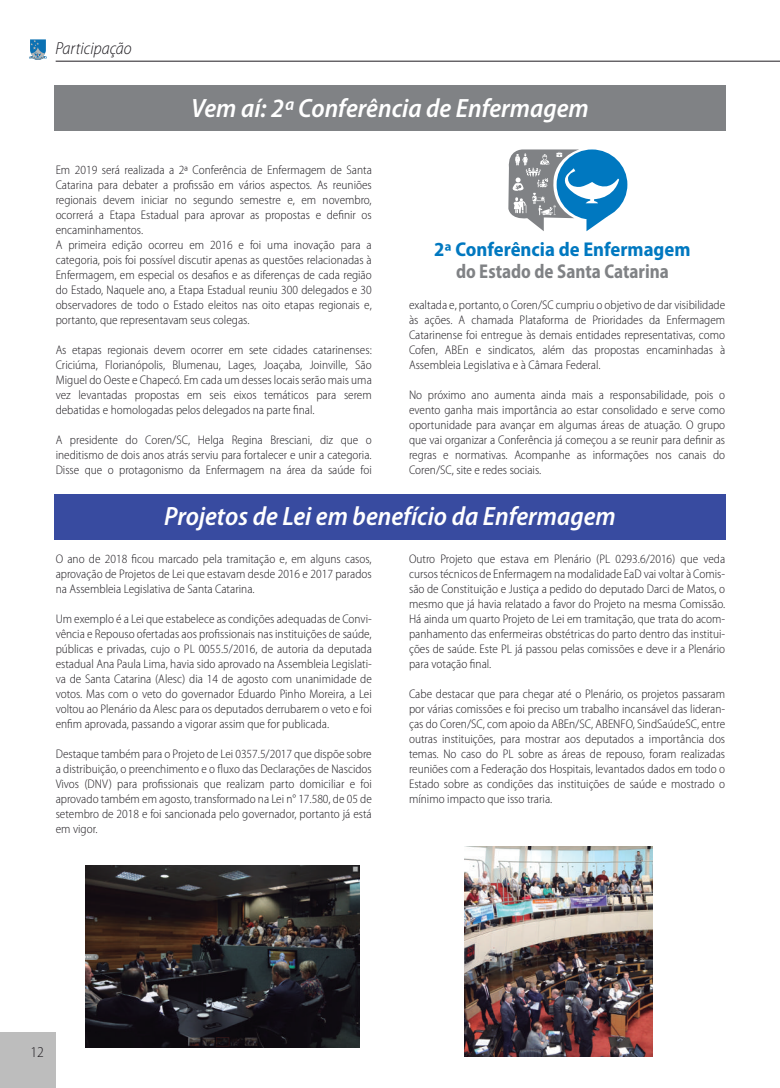
<style>
.page{position:relative;width:780px;height:1088px;background:#fff}
.page>*{position:absolute;margin:0;border:0;box-sizing:border-box;transform-origin:0 0}
.t1{font:italic 600 semi-condensed 26.5px "Myriad Pro";color:#fff}
.t2{font:700 semi-condensed 20px "Myriad Pro";color:#0078c0}
.t3{font:700 semi-condensed 20px "Myriad Pro";color:#808285;scale:.92 1}
.t4{font:italic 300 semi-condensed 17.5px "Myriad Pro";color:#1f1c21}
.t5{font:300 semi-condensed 15px "Myriad Pro";color:#1f1c21}
.t6{font:300 semi-condensed 12.5px/15px "Myriad Pro";color:#1f1c21;text-align:justify}
</style>
<div class="page">
<div style="left:54px;top:85px;width:671px;height:46px;background:#808285"></div>
<div style="left:54px;top:494px;width:671px;height:46px;background:#384ba0"></div>
<div style="left:0;top:1032px;width:56px;height:56px;background:#bdbdbd"></div>
<hr style="left:56px;top:61px;width:724px;height:1px;background:#1f1c21">
<svg style="left:29px;top:39px;width:18px;height:21px"></svg>
<div style="left:556px;top:149px;width:71px;height:71px;background:#0078c0;border-radius:50%"></div>
<svg style="left:508px;top:149px;width:111px;height:82px"></svg>
<img style="left:85px;top:866px;width:274px;height:182px">
<img style="left:465px;top:847px;width:187px;height:210px">
<h3 class="t4" style="left:55px;top:39px;width:78px">Participação</h3>
<h1 class="t1" style="left:191px;top:94px;width:399px">Vem aí: 2ª Conferência de Enfermagem</h1>
<p class="t6" style="left:56px;top:162px;width:318px;text-align:left">Em 2019 será realizada a 2ª Conferência de Enfermagem de Santa Catarina para debater a profissão em vários aspectos. As reuniões regionais devem iniciar no segundo semestre e, em novembro, ocorrerá a Etapa Estadual para aprovar as propostas e definir os encaminhamentos.<br>A primeira edição ocorreu em 2016 e foi uma inovação para a categoria, pois foi possível discutir apenas as questões relacionadas à Enfermagem, em especial os desafios e as diferenças de cada região do Estado, Naquele ano, a Etapa Estadual reuniu 300 delegados e 30 observadores de todo o Estado eleitos nas oito etapas regionais e, portanto, que representavam seus colegas.</p>
<p class="t6" style="left:56px;top:342px;width:318px">As etapas regionais devem ocorrer em sete cidades catarinenses:<br>Criciúma, Florianópolis, Blumenau, Lages, Joaçaba, Joinville, São Miguel do Oeste e Chapecó. Em cada um desses locais serão mais uma vez levantadas propostas em seis eixos temáticos para serem debatidas e homologadas pelos delegados na parte final.</p>
<p class="t6" style="left:56px;top:432px;width:317px">A presidente do Coren/SC, Helga Regina Bresciani, diz que o ineditismo de dois anos atrás serviu para fortalecer e unir a categoria.<br>Disse que o protagonismo da Enfermagem na área da saúde foi</p>
<h2 class="t2" style="left:434px;top:238px;width:258px">2ª Conferência de Enfermagem</h2>
<h2 class="t3" style="left:456px;top:260px;width:233px">do Estado de Santa Catarina</h2>
<p class="t6" style="left:409px;top:298px;width:317px">exaltada e, portanto, o Coren/SC cumpriu o objetivo de dar visibilidade às ações. A chamada Plataforma de Prioridades da Enfermagem Catarinense foi entregue às demais entidades representativas, como Cofen, ABEn e sindicatos, além das propostas encaminhadas à Assembleia Legislativa e à Câmara Federal.</p>
<p class="t6" style="left:409px;top:388px;width:317px">No próximo ano aumenta ainda mais a responsabilidade, pois o evento ganha mais importância ao estar consolidado e serve como oportunidade para avançar em algumas áreas de atuação. O grupo que vai organizar a Conferência já começou a se reunir para definir as regras e normativas. Acompanhe as informações nos canais do Coren/SC, site e redes sociais.</p>
<h1 class="t1" style="left:164px;top:501px;width:453px">Projetos de Lei em benefício da Enfermagem</h1>
<p class="t6" style="left:56px;top:551px;width:317px">O ano de 2018 ficou marcado pela tramitação e, em alguns casos, aprovação de Projetos de Lei que estavam desde 2016 e 2017 parados na Assembleia Legislativa de Santa Catarina.</p>
<p class="t6" style="left:56px;top:611px;width:318px">Um exemplo é a Lei que estabelece as condições adequadas de Convi&shy;vência e Repouso ofertadas aos profissionais nas instituições de saúde, públicas e privadas, cujo o PL 0055.5/2016, de autoria da deputada estadual Ana Paula Lima, havia sido aprovado na Assembleia Legislati&shy;va de Santa Catarina (Alesc) dia 14 de agosto com unanimidade de votos. Mas com o veto do governador Eduardo Pinho Moreira, a Lei voltou ao Plenário da Alesc para os deputados derrubarem o veto e foi enfim aprovada, passando a vigorar assim que for publicada.</p>
<p class="t6" style="left:56px;top:746px;width:317px">Destaque também para o Projeto de Lei 0357.5/2017 que dispõe sobre a distribuição, o preenchimento e o fluxo das Declarações de Nascidos Vivos (DNV) para profissionais que realizam parto domiciliar e foi aprovado também em agosto, transformado na Lei n° 17.580, de 05 de setembro de 2018 e foi sancionada pelo governador, portanto já está em vigor.</p>
<p class="t6" style="left:409px;top:551px;width:318px">Outro Projeto que estava em Plenário (PL 0293.6/2016) que veda cursos técnicos de Enfermagem na modalidade EaD vai voltar à Comis&shy;são de Constituição e Justiça a pedido do deputado Darci de Matos, o mesmo que já havia relatado a favor do Projeto na mesma Comissão.<br>Há ainda um quarto Projeto de Lei em tramitação, que trata do acom&shy;panhamento das enfermeiras obstétricas do parto dentro das institui&shy;ções de saúde. Este PL já passou pelas comissões e deve ir a Plenário para votação final.</p>
<p class="t6" style="left:409px;top:686px;width:317px">Cabe destacar que para chegar até o Plenário, os projetos passaram por várias comissões e foi preciso um trabalho incansável das lideran&shy;ças do Coren/SC, com apoio da ABEn/SC, ABENFO, SindSaúdeSC, entre outras instituições, para mostrar aos deputados a importância dos temas. No caso do PL sobre as áreas de repouso, foram realizadas reuniões com a Federação dos Hospitais, levantados dados em todo o Estado sobre as condições das instituições de saúde e mostrado o mínimo impacto que isso traria.</p>
<p class="t5" style="left:30px;top:1043px;width:15px">12</p>
</div>
